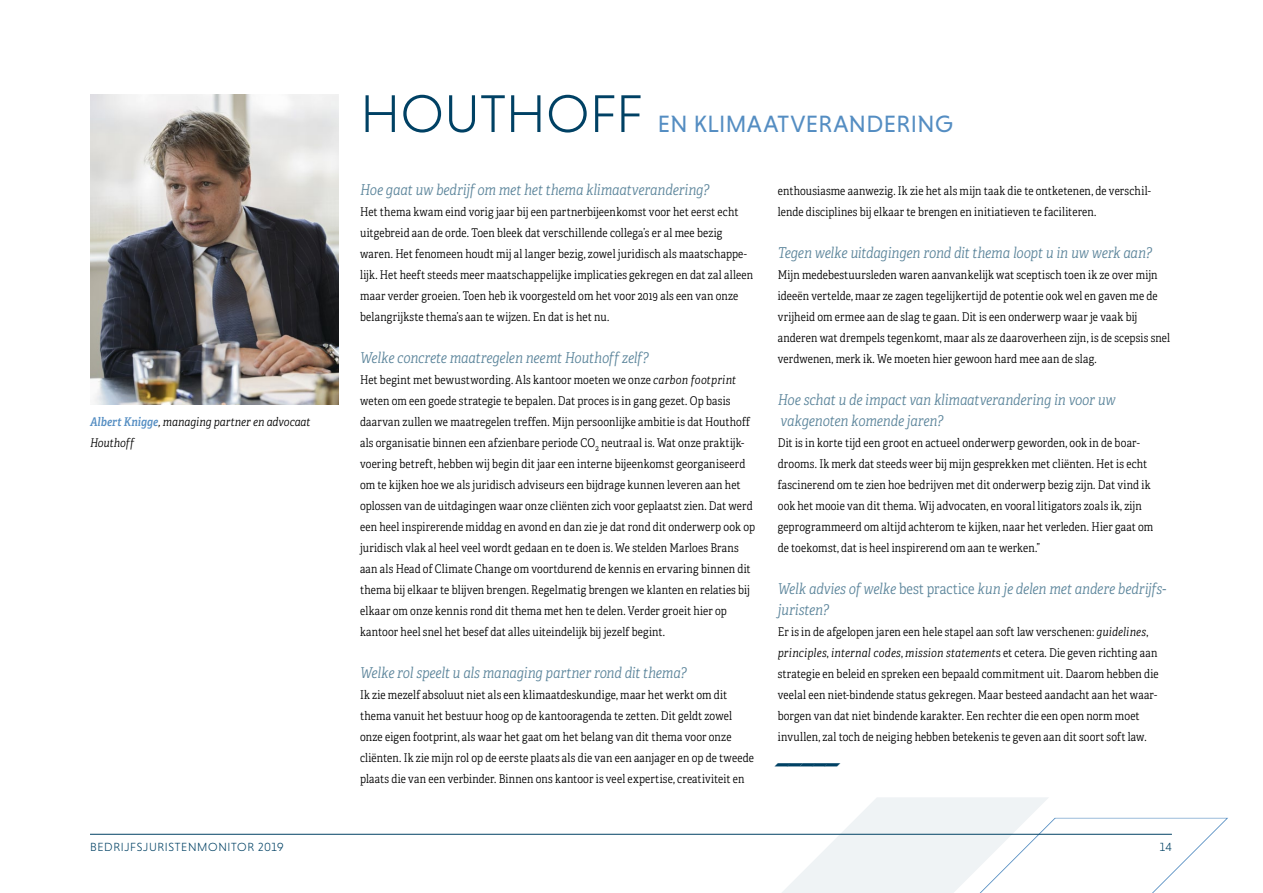
<style>
.page{position:relative;width:1263px;height:893px;background:#fff}
.page>*{position:absolute;margin:0;border:0;box-sizing:border-box;transform-origin:0 0}
.H2__en_klimaatverand{font:300 54px "Niveau Grotesk";letter-spacing:.015em;color:#004164}
.Body{font:italic 700 30px "Adelle Condensed";color:#004164}
.H2__en_klimaatverand-2{font:24px "Niveau Grotesk";letter-spacing:.015em;color:#548dc2}
.Interviewvraag{font:italic 15px/21px "Adelle Condensed Lt";letter-spacing:-.005em;color:#5c859b}
.Body-2{font:12px/21px "Adelle Condensed Lt";letter-spacing:.01em;color:#000}
.Body_bio{font:italic 12px/21px "Adelle Condensed Lt";letter-spacing:.005em;color:#000}
.t1{font:300 12px "Niveau Grotesk";letter-spacing:.055em;color:#004164}
.s1{font-family:"Adelle Condensed Sb";color:#548dc2}
.s2{font-style:italic}
.s3{font-style:normal}
</style>
<div class="page">
<svg style="left:644px;top:797px;width:584px;height:96px"></svg>
<hr style="left:90px;top:834px;width:1082px;height:1px;background:#004164">
<img style="left:90px;top:94px;width:249px;height:311px">
<p class="Body_bio" style="left:90px;top:411px;width:222px"><span class="s1">Albert Knigge</span>, managing partner en advocaat<br>Houthoff</p>
<p class="H2__en_klimaatverand" style="left:360px;top:83px;width:284px">HOUTHOFF</p>
<p class="H2__en_klimaatverand-2" style="left:658px;top:110px;width:297px">EN KLIMAATVERANDERING</p>
<p class="Interviewvraag" style="left:360px;top:179px;width:350px">Hoe gaat uw bedrijf om met het thema klimaatverandering?</p>
<p class="Body-2" style="left:360px;top:201px;width:394px">Het thema kwam eind vorig jaar bij een partnerbijeenkomst voor het eerst echt uitgebreid aan de orde. Toen bleek dat verschillende collega’s er al mee bezig waren. Het fenomeen houdt mij al langer bezig, zowel juridisch als maatschappe&shy;lijk. Het heeft steeds meer maatschappelijke implicaties gekregen en dat zal alleen maar verder groeien. Toen heb ik voorgesteld om het voor 2019 als een van onze belangrijkste thema’s aan te wijzen. En dat is het nu.</p>
<p class="Interviewvraag" style="left:360px;top:347px;width:290px">Welke concrete maatregelen neemt Houthoff zelf?</p>
<p class="Body-2" style="left:360px;top:369px;width:397px">Het begint met bewustwording. Als kantoor moeten we onze <span class="s2">carbon footprint </span>weten om een goede strategie te bepalen. Dat proces is in gang gezet. Op basis daarvan zullen we maatregelen treffen. Mijn persoonlijke ambitie is dat Houthoff als organisatie binnen een afzienbare periode CO<sub>2</sub> neutraal is. Wat onze praktijk&shy;voering betreft, hebben wij begin dit jaar een interne bijeenkomst georganiseerd om te kijken hoe we als juridisch adviseurs een bijdrage kunnen leveren aan het oplossen van de uitdagingen waar onze cliënten zich voor geplaatst zien. Dat werd een heel inspirerende middag en avond en dan zie je dat rond dit onderwerp ook op juridisch vlak al heel veel wordt gedaan en te doen is. We stelden Marloes Brans aan als Head of Climate Change om voortdurend de kennis en ervaring binnen dit thema bij elkaar te blijven brengen. Regelmatig brengen we klanten en relaties bij elkaar om onze kennis rond dit thema met hen te delen. Verder groeit hier op kantoor heel snel het besef dat alles uiteindelijk bij jezelf begint.</p>
<p class="Interviewvraag" style="left:360px;top:662px;width:328px">Welke rol speelt u als managing partner rond dit thema?</p>
<p class="Body-2" style="left:360px;top:684px;width:395px">Ik zie mezelf absoluut niet als een klimaatdeskundige, maar het werkt om dit thema vanuit het bestuur hoog op de kantooragenda te zetten. Dit geldt zowel onze eigen footprint, als waar het gaat om het belang van dit thema voor onze cliënten. Ik zie mijn rol op de eerste plaats als die van een aanjager en op de tweede plaats die van een verbinder. Binnen ons kantoor is veel expertise, creativiteit en</p>
<p class="Body-2" style="left:778px;top:180px;width:375px">enthousiasme aanwezig. Ik zie het als mijn taak die te ontketenen, de verschil&shy;lende disciplines bij elkaar te brengen en initiatieven te faciliteren.</p>
<p class="Interviewvraag" style="left:778px;top:242px;width:375px">Tegen welke uitdagingen rond dit thema loopt u in uw werk aan?</p>
<p class="Body-2" style="left:778px;top:264px;width:394px">Mijn medebestuursleden waren aanvankelijk wat sceptisch toen ik ze over mijn ideeën vertelde, maar ze zagen tegelijkertijd de potentie ook wel en gaven me de vrijheid om ermee aan de slag te gaan. Dit is een onderwerp waar je vaak bij anderen wat drempels tegenkomt, maar als ze daaroverheen zijn, is de scepsis snel verdwenen, merk ik. We moeten hier gewoon hard mee aan de slag.</p>
<p class="Interviewvraag" style="left:778px;top:389px;width:339px">Hoe schat u de impact van klimaatverandering in voor uw vakgenoten komende jaren?</p>
<p class="Body-2" style="left:778px;top:432px;width:377px">Dit is in korte tijd een groot en actueel onderwerp geworden, ook in de boar&shy;drooms. Ik merk dat steeds weer bij mijn gesprekken met cliënten. Het is echt fascinerend om te zien hoe bedrijven met dit onderwerp bezig zijn. Dat vind ik ook het mooie van dit thema. Wij advocaten, en vooral litigators zoals ik, zijn geprogrammeerd om altijd achterom te kijken, naar het verleden. Hier gaat om de toekomst, dat is heel inspirerend om aan te werken.”</p>
<p class="Interviewvraag" style="left:778px;top:578px;width:390px">Welk advies of welke <span class="s3">best practice</span> kun je delen met andere bedrijfs&shy;juristen?</p>
<p class="Body-2" style="left:778px;top:621px;width:382px">Er is in de afgelopen jaren een hele stapel aan soft law verschenen: <span class="s2">guidelines</span>, <span class="s2">principles</span>, <span class="s2">internal codes</span>, <span class="s2">mission statement</span>s et cetera. Die geven richting aan strategie en beleid en spreken een bepaald commitment uit. Daarom hebben die veelal een niet-bindende status gekregen. Maar besteed aandacht aan het waar&shy;borgen van dat niet bindende karakter. Een rechter die een open norm moet invullen, zal toch de neiging hebben betekenis te geven aan dit soort soft law.</p>
<p class="Body" style="left:780px;top:728px;width:106px">_____</p>
<p class="t1" style="left:90px;top:840px;width:195px">BEDRIJFSJURISTENMONITOR 2019</p>
<p class="t1" style="left:1160px;top:840px;width:14px">14</p>
</div>
